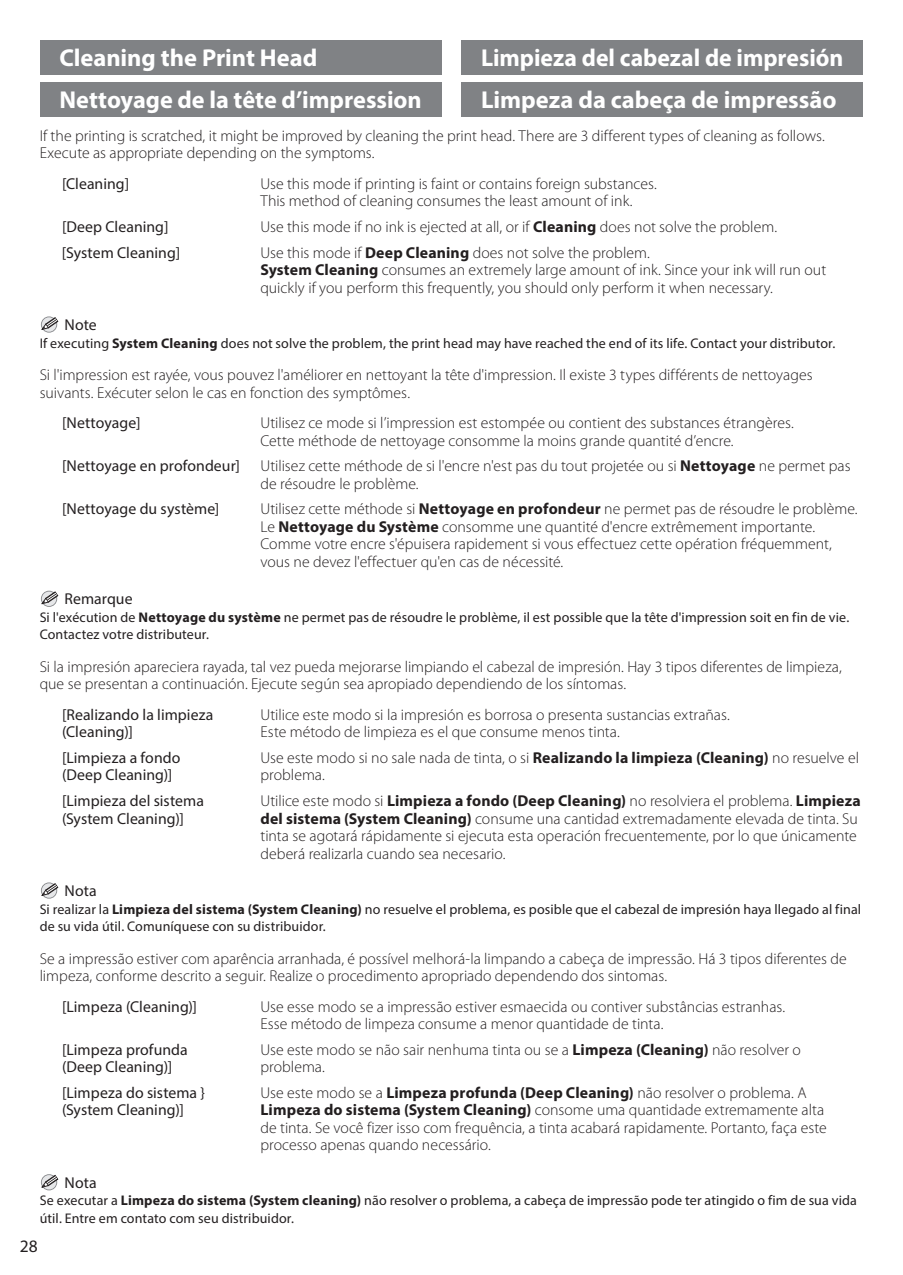
<style>
.page{position:relative;width:903px;height:1275px;background:#fff}
.page>*{position:absolute;margin:0;border:0;box-sizing:border-box;transform-origin:0 0}
.t1{font:700 24.5px/42.2px "Myriad Pro";color:#fff}
.t2{font:17.5px "Myriad Pro";color:#231f20}
.t3{font:300 15.75px/17.5px "Myriad Pro";color:#231f20}
.t4{font:15.75px/17.5px "Myriad Pro";letter-spacing:.005em;color:#231f20}
.t5{font:14px/17.5px "Myriad Pro";letter-spacing:.01em;color:#231f20}
.s1{font-weight:700}
</style>
<div class="page">
<svg style="left:41px;top:316px;width:18px;height:15px"></svg>
<svg style="left:41px;top:591px;width:18px;height:14px"></svg>
<svg style="left:41px;top:882px;width:18px;height:15px"></svg>
<svg style="left:41px;top:1174px;width:18px;height:15px"></svg>
<div style="left:40px;top:40px;width:401px;height:34px;background:#808285"></div>
<div style="left:40px;top:82px;width:401px;height:35px;background:#808285"></div>
<div style="left:461px;top:40px;width:402px;height:34px;background:#808285"></div>
<div style="left:461px;top:82px;width:402px;height:35px;background:#808285"></div>
<h1 class="t1" style="left:60px;top:36px;width:364px">Cleaning the Print Head<br>Nettoyage de la tête d’impression</h1>
<h1 class="t1" style="left:481px;top:36px;width:364px">Limpieza del cabezal de impresión<br>Limpeza da cabeça de impressão</h1>
<p class="t3" style="left:40px;top:127px;width:787px">If the printing is scratched, it might be improved by cleaning the print head. There are 3 different types of cleaning as follows.<br>Execute as appropriate depending on the symptoms.</p>
<p class="t4" style="left:62px;top:175px;width:69px">[Cleaning]</p>
<p class="t3" style="left:260px;top:175px;width:398px">Use this mode if printing is faint or contains foreign substances.<br>This method of cleaning consumes the least amount of ink.</p>
<p class="t4" style="left:62px;top:218px;width:108px">[Deep Cleaning]</p>
<p class="t3" style="left:260px;top:218px;width:518px">Use this mode if no ink is ejected at all, or if <span class="s1">Cleaning</span> does not solve the problem.</p>
<p class="t4" style="left:62px;top:243px;width:120px">[System Cleaning]</p>
<p class="t3" style="left:260px;top:244px;width:567px">Use this mode if <span class="s1">Deep Cleaning</span> does not solve the problem.<br><span class="s1">System Cleaning</span> consumes an extremely large amount of ink. Since your ink will run out quickly if you perform this frequently, you should only perform it when necessary.</p>
<p class="t4" style="left:64px;top:316px;width:34px">Note</p>
<p class="t5" style="left:40px;top:334px;width:797px">If executing <span class="s1">System Cleaning</span> does not solve the problem, the print head may have reached the end of its life. Contact your distributor.</p>
<p class="t3" style="left:40px;top:366px;width:774px">Si l'impression est rayée, vous pouvez l'améliorer en nettoyant la tête d'impression. Il existe 3 types différents de nettoyages suivants. Exécuter selon le cas en fonction des symptômes.</p>
<p class="t4" style="left:62px;top:414px;width:80px">[Nettoyage]</p>
<p class="t3" style="left:260px;top:414px;width:535px">Utilisez ce mode si l’impression est estompée ou contient des substances étrangères.<br>Cette méthode de nettoyage consomme la moins grande quantité d’encre.</p>
<p class="t4" style="left:62px;top:457px;width:179px">[Nettoyage en profondeur]</p>
<p class="t3" style="left:260px;top:457px;width:591px">Utilisez cette méthode de si l'encre n'est pas du tout projetée ou si <span class="s1">Nettoyage</span> ne permet pas de résoudre le problème.</p>
<p class="t4" style="left:62px;top:500px;width:159px">[Nettoyage du système]</p>
<p class="t3" style="left:260px;top:500px;width:599px">Utilisez cette méthode si <span class="s1">Nettoyage en profondeur</span> ne permet pas de résoudre le problème.<br>Le <span class="s1">Nettoyage du Système</span> consomme une quantité d'encre extrêmement importante.<br>Comme votre encre s'épuisera rapidement si vous effectuez cette opération fréquemment, vous ne devez l'effectuer qu'en cas de nécessité.</p>
<p class="t4" style="left:64px;top:590px;width:70px">Remarque</p>
<p class="t5" style="left:40px;top:608px;width:811px">Si l'exécution de <span class="s1">Nettoyage du système</span> ne permet pas de résoudre le problème, il est possible que la tête d'impression soit en fin de vie.<br>Contactez votre distributeur.</p>
<p class="t3" style="left:40px;top:658px;width:804px">Si la impresión apareciera rayada, tal vez pueda mejorarse limpiando el cabezal de impresión. Hay 3 tipos diferentes de limpieza, que se presentan a continuación. Ejecute según sea apropiado dependiendo de los síntomas.</p>
<p class="t4" style="left:62px;top:706px;width:153px">[Realizando la limpieza (Cleaning)]</p>
<p class="t3" style="left:260px;top:706px;width:471px">Utilice este modo si la impresión es borrosa o presenta sustancias extrañas.<br>Este método de limpieza es el que consume menos tinta.</p>
<p class="t4" style="left:62px;top:749px;width:120px">[Limpieza a fondo (Deep Cleaning)]</p>
<p class="t3" style="left:260px;top:749px;width:600px">Use este modo si no sale nada de tinta, o si <span class="s1">Realizando la limpieza (Cleaning)</span> no resuelve el problema.</p>
<p class="t4" style="left:62px;top:792px;width:143px">[Limpieza del sistema (System Cleaning)]</p>
<p class="t3" style="left:260px;top:792px;width:602px">Utilice este modo si <span class="s1">Limpieza a fondo (Deep Cleaning)</span> no resolviera el problema. <span class="s1">Limpieza del sistema (System Cleaning)</span> consume una cantidad extremadamente elevada de tinta. Su tinta se agotará rápidamente si ejecuta esta operación frecuentemente, por lo que únicamente deberá realizarla cuando sea necesario.</p>
<p class="t4" style="left:64px;top:882px;width:34px">Nota</p>
<p class="t5" style="left:40px;top:900px;width:823px">Si realizar la <span class="s1">Limpieza del sistema (System Cleaning)</span> no resuelve el problema, es posible que el cabezal de impresión haya llegado al final de su vida útil. Comuníquese con su distribuidor.</p>
<p class="t3" style="left:40px;top:950px;width:809px">Se a impressão estiver com aparência arranhada, é possível melhorá-la limpando a cabeça de impressão. Há 3 tipos diferentes de limpeza, conforme descrito a seguir. Realize o procedimento apropriado dependendo dos sintomas.</p>
<p class="t4" style="left:62px;top:997px;width:137px">[Limpeza (Cleaning)]</p>
<p class="t3" style="left:260px;top:998px;width:526px">Use esse modo se a impressão estiver esmaecida ou contiver substâncias estranhas.<br>Esse método de limpeza consume a menor quantidade de tinta.</p>
<p class="t4" style="left:62px;top:1040px;width:127px">[Limpeza profunda (Deep Cleaning)]</p>
<p class="t3" style="left:260px;top:1041px;width:542px">Use este modo se não sair nenhuma tinta ou se a <span class="s1">Limpeza (Cleaning)</span> não resolver o problema.</p>
<p class="t4" style="left:62px;top:1083px;width:145px">[Limpeza do sistema } (System Cleaning)]</p>
<p class="t3" style="left:260px;top:1084px;width:568px">Use este modo se a <span class="s1">Limpeza profunda (Deep Cleaning)</span> não resolver o problema. A <span class="s1">Limpeza do sistema (System Cleaning)</span> consome uma quantidade extremamente alta de tinta. Se você fizer isso com frequência, a tinta acabará rapidamente. Portanto, faça este processo apenas quando necessário.</p>
<p class="t4" style="left:64px;top:1174px;width:34px">Nota</p>
<p class="t5" style="left:40px;top:1192px;width:819px">Se executar a <span class="s1">Limpeza do sistema (System cleaning)</span> não resolver o problema, a cabeça de impressão pode ter atingido o fim de sua vida útil. Entre em contato com seu distribuidor.</p>
<p class="t2" style="left:20px;top:1236px;width:19px">28</p>
</div>
